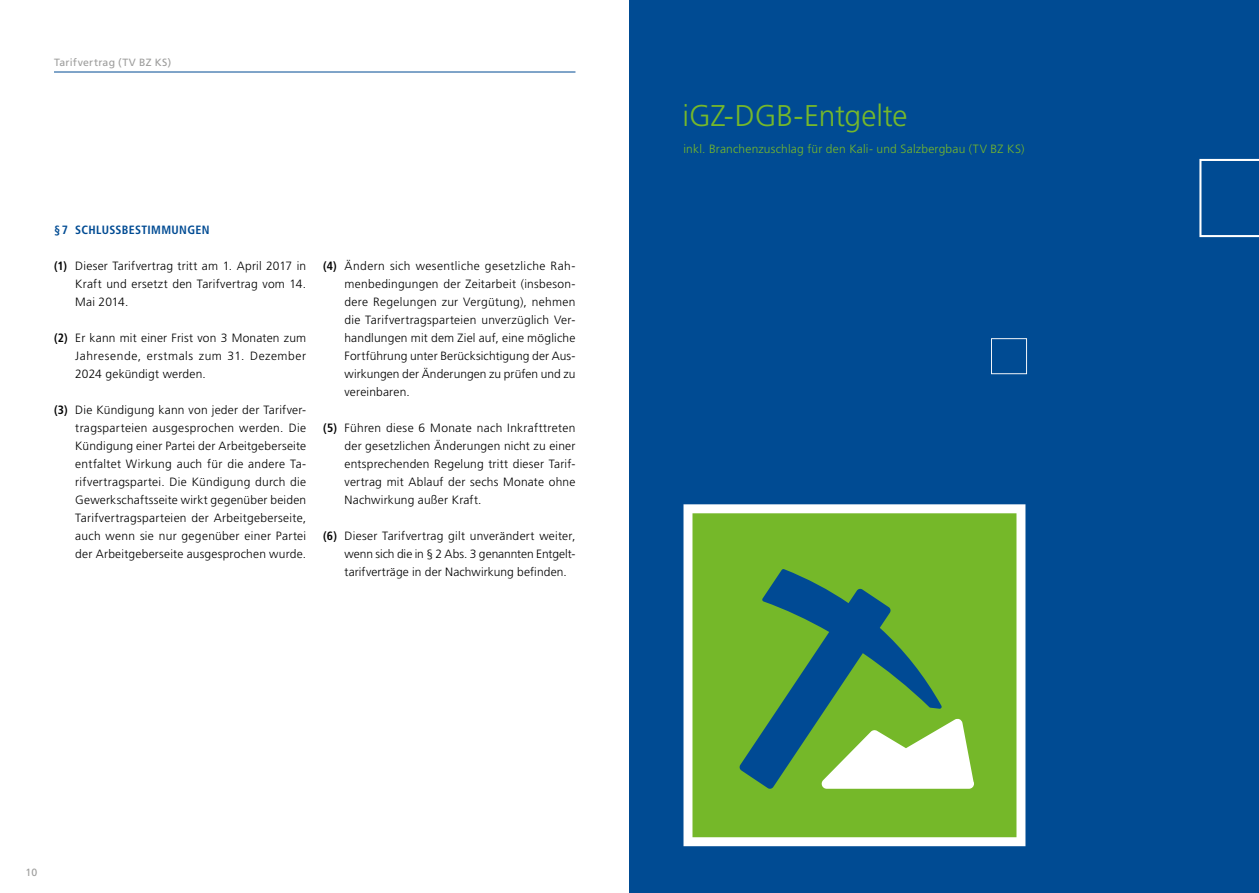
<style>
.page{position:relative;width:1259px;height:893px;background:#fff}
.page>*{position:absolute;margin:0;border:0;box-sizing:border-box;transform-origin:0 0}
.Überschrift_20_pt_gr{font:300 30px "Frutiger LT Pro";letter-spacing:-.005em;color:#76b82a}
.Text_8pt{font:300 12px/18px "Frutiger LT Pro";letter-spacing:.015em;color:#000;text-align:justify}
.Zwischenüberschrift{font:300 12px "Frutiger LT Pro";letter-spacing:.015em;color:#76b82a}
.Text_8pt-2{font:700 condensed 12px "Frutiger LT Pro";letter-spacing:.025em;color:#004b93}
.t1{font:10.5px "Frutiger LT Pro";letter-spacing:.025em;color:#9d9d9c}
.s1{font-weight:700;font-stretch:condensed}
</style>
<div class="page">
<hr style="left:54px;top:72px;width:521px;height:1px;background:#004b93">
<div style="left:629px;top:0;width:630px;height:893px;background:#004b93"></div>
<svg style="left:991px;top:338px;width:36px;height:36px"></svg>
<svg style="left:1199px;top:159px;width:60px;height:78px"></svg>
<svg style="left:683px;top:504px;width:342px;height:342px;background:#7db657"></svg>
<p class="t1" style="left:54px;top:56px;width:119px">Tarifvertrag (TV BZ KS)</p>
<p class="Text_8pt-2" style="left:54px;top:223px;width:157px">§ 7 SCHLUSSBESTIMMUNGEN</p>
<p class="Text_8pt" style="left:75px;top:257px;width:232px;text-indent:-21px"><span class="s1">(1)</span> Dieser Tarifvertrag tritt am 1. April 2017 in Kraft und ersetzt den Tarifvertrag vom 14.<br>Mai 2014.</p>
<p class="Text_8pt" style="left:75px;top:329px;width:232px;text-indent:-21px"><span class="s1">(2)</span> Er kann mit einer Frist von 3 Monaten zum Jahresende, erstmals zum 31. Dezember 2024 gekündigt werden.</p>
<p class="Text_8pt" style="left:75px;top:401px;width:232px;text-indent:-21px"><span class="s1">(3)</span> Die Kündigung kann von jeder der Tarifver&shy;tragsparteien ausgesprochen werden. Die Kündigung einer Partei der Arbeitgeberseite entfaltet Wirkung auch für die andere Ta&shy;rifvertragspartei. Die Kündigung durch die Gewerkschaftsseite wirkt gegenüber beiden Tarifvertragsparteien der Arbeitgeberseite, auch wenn sie nur gegenüber einer Partei der Arbeitgeberseite ausgesprochen wurde.</p>
<p class="Text_8pt" style="left:344px;top:257px;width:232px;text-indent:-21px"><span class="s1">(4)</span> Ändern sich wesentliche gesetzliche Rah&shy;menbedingungen der Zeitarbeit (insbeson&shy;dere Regelungen zur Vergütung), nehmen die Tarifvertragsparteien unverzüglich Ver&shy;handlungen mit dem Ziel auf, eine mögliche Fortführung unter Berücksichtigung der Aus&shy;wirkungen der Änderungen zu prüfen und zu vereinbaren.</p>
<p class="Text_8pt" style="left:344px;top:419px;width:232px;text-indent:-21px"><span class="s1">(5)</span> Führen diese 6 Monate nach Inkrafttreten der gesetzlichen Änderungen nicht zu einer entsprechenden Regelung tritt dieser Tarif&shy;vertrag mit Ablauf der sechs Monate ohne Nachwirkung außer Kraft.</p>
<p class="Text_8pt" style="left:344px;top:527px;width:232px;text-indent:-21px"><span class="s1">(6)</span> Dieser Tarifvertrag gilt unverändert weiter, wenn sich die in § 2 Abs. 3 genannten Entgelt&shy;tarifverträge in der Nachwirkung befinden.</p>
<p class="Überschrift_20_pt_gr" style="left:682px;top:98px;width:227px">iGZ-DGB-Entgelte</p>
<p class="Zwischenüberschrift" style="left:683px;top:142px;width:342px">inkl. Branchenzuschlag für den Kali- und Salzbergbau (TV BZ KS)</p>
<p class="t1" style="left:26px;top:866px;width:13px">10</p>
</div>
